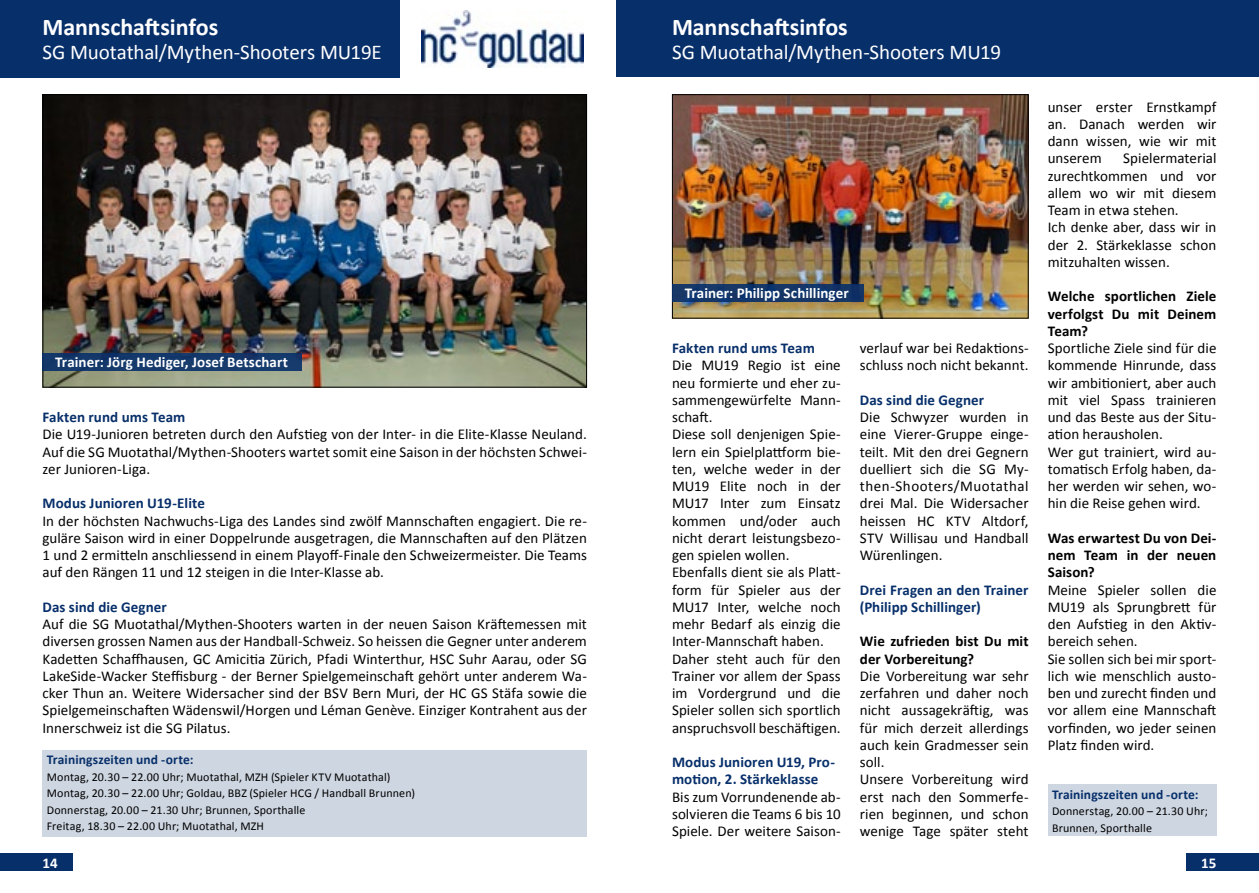
<style>
.page{position:relative;width:1259px;height:893px;background:#fff}
.page>*{position:absolute;margin:0;border:0;box-sizing:border-box;transform-origin:0 0}
.t1{font:700 24px "Calibri";letter-spacing:-.005em;color:#fff}
.t2{font:21px "Calibri";letter-spacing:-.005em;color:#fff}
.t3{font:15px/17.2px "Calibri";color:#000}
.t4{font:700 15px/17.2px "Calibri";letter-spacing:.005em;color:#072f6a}
.t5{font:700 15px/17.2px "Calibri";letter-spacing:.005em;color:#000;text-align:justify}
.t6{font:700 15px "Calibri";letter-spacing:.005em;color:#fff}
.t7{font:700 13.5px "Calibri";letter-spacing:.01em;color:#072f6a}
.t8{font:12px/16.5px "Calibri";letter-spacing:.01em;color:#000}
</style>
<div class="page">
<div style="left:1186px;top:853px;width:73px;height:18px;background:#072f6a"></div>
<div style="left:0;top:853px;width:72px;height:18px;background:#072f6a"></div>
<div style="left:43px;top:750px;width:544px;height:86px;background:#ced6e1"></div>
<img style="left:45px;top:96px;width:540px;height:290px">
<div style="left:43px;top:94px;width:544px;height:294px;border:1px solid #000"></div>
<div style="left:43px;top:353px;width:259px;height:17px;background:#153a6c"></div>
<div style="left:1047px;top:784px;width:169px;height:52px;background:#ced6e1"></div>
<img style="left:674px;top:96px;width:352px;height:221px">
<div style="left:672px;top:94px;width:356px;height:225px;border:1px solid #000"></div>
<div style="left:672px;top:284px;width:191px;height:17px;background:linear-gradient(to right,#15396c,#103266)"></div>
<div style="left:617px;top:0;width:642px;height:77px;background:#072f6a"></div>
<div style="left:0;top:0;width:399px;height:77px;background:#072f6a"></div>
<img style="left:422px;top:11px;width:161px;height:57px">
<h1 class="t1" style="left:43px;top:12px;width:177px">Mannschaftsinfos</h1>
<h2 class="t2" style="left:43px;top:39px;width:341px">SG Muotathal/Mythen-Shooters MU19E</h2>
<p class="t6" style="left:55px;top:353px;width:234px">Trainer: Jörg Hediger, Josef Betschart</p>
<p class="t4" style="left:43px;top:408px;width:144px">Fakten rund ums Team</p>
<p class="t3" style="left:43px;top:426px;width:546px;text-align:justify">Die U19-Junioren betreten durch den Aufstieg von der Inter- in die Elite-Klasse Neuland.<br>Auf die SG Muotathal/Mythen-Shooters wartet somit eine Saison in der höchsten Schwei&shy;zer Junioren-Liga.</p>
<p class="t4" style="left:43px;top:495px;width:164px">Modus Junioren U19-Elite</p>
<p class="t3" style="left:43px;top:512px;width:546px;text-align:justify">In der höchsten Nachwuchs-Liga des Landes sind zwölf Mannschaften engagiert. Die re&shy;guläre Saison wird in einer Doppelrunde ausgetragen, die Mannschaften auf den Plätzen 1 und 2 ermitteln anschliessend in einem Playoff-Finale den Schweizermeister. Die Teams auf den Rängen 11 und 12 steigen in die Inter-Klasse ab.</p>
<p class="t4" style="left:43px;top:598px;width:126px">Das sind die Gegner</p>
<p class="t3" style="left:43px;top:615px;width:546px;text-align:justify">Auf die SG Muotathal/Mythen-Shooters warten in der neuen Saison Kräftemessen mit diversen grossen Namen aus der Handball-Schweiz. So heissen die Gegner unter anderem Kadetten Schaffhausen, GC Amicitia Zürich, Pfadi Winterthur, HSC Suhr Aarau, oder SG LakeSide-Wacker Steffisburg - der Berner Spielgemeinschaft gehört unter anderem Wa&shy;cker Thun an. Weitere Widersacher sind der BSV Bern Muri, der HC GS Stäfa sowie die Spielgemeinschaften Wädenswil/Horgen und Léman Genève. Einziger Kontrahent aus der Innerschweiz ist die SG Pilatus.</p>
<p class="t7" style="left:47px;top:751px;width:148px">Trainingszeiten und -orte:</p>
<p class="t8" style="left:47px;top:769px;width:370px">Montag, 20.30 – 22.00 Uhr; Muotathal, MZH (Spieler KTV Muotathal)<br>Montag, 20.30 – 22.00 Uhr; Goldau, BBZ (Spieler HCG / Handball Brunnen)<br>Donnerstag, 20.00 – 21.30 Uhr; Brunnen, Sporthalle<br>Freitag, 18.30 – 22.00 Uhr; Muotathal, MZH</p>
<h1 class="t1" style="left:672px;top:12px;width:177px">Mannschaftsinfos</h1>
<h2 class="t2" style="left:672px;top:39px;width:331px">SG Muotathal/Mythen-Shooters MU19</h2>
<p class="t6" style="left:685px;top:284px;width:165px">Trainer: Philipp Schillinger</p>
<p class="t4" style="left:672px;top:339px;width:144px">Fakten rund ums Team</p>
<p class="t3" style="left:672px;top:357px;width:170px">Die MU19 Regio ist eine neu formierte und eher zu&shy;sammengewürfelte Mann&shy;schaft.<br>Diese soll denjenigen Spie&shy;lern ein Spielplattform bie&shy;ten, welche weder in der<br>MU19 Elite noch in der<br>MU17 Inter zum Einsatz kommen und/oder auch nicht derart leistungsbezo&shy;gen spielen wollen.<br>Ebenfalls dient sie als Platt&shy;form für Spieler aus der<br>MU17 Inter, welche noch mehr Bedarf als einzig die<br>Inter-Mannschaft haben.<br>Daher steht auch für den<br>Trainer vor allem der Spass im Vordergrund und die<br>Spieler sollen sich sportlich anspruchsvoll beschäftigen.</p>
<p class="t4" style="left:672px;top:753px;width:164px">Modus Junioren U19, Pro&shy;motion, 2. Stärkeklasse</p>
<p class="t3" style="left:672px;top:788px;width:170px;text-align:justify">Bis zum Vorrundenende ab&shy;solvieren die Teams 6 bis 10<br>Spiele. Der weitere Saison-</p>
<p class="t3" style="left:860px;top:339px;width:170px">verlauf war bei Redaktions&shy;schluss noch nicht bekannt.</p>
<p class="t4" style="left:860px;top:391px;width:126px">Das sind die Gegner</p>
<p class="t3" style="left:860px;top:408px;width:170px;text-align:justify">Die Schwyzer wurden in eine Vierer-Gruppe einge&shy;teilt. Mit den drei Gegnern duelliert sich die SG My&shy;then-Shooters/Muotathal drei Mal. Die Widersacher heissen HC KTV Altdorf, STV Willisau und Handball Würenlingen.</p>
<p class="t4" style="left:860px;top:581px;width:170px">Drei Fragen an den Trainer (Philipp Schillinger)</p>
<p class="t5" style="left:860px;top:633px;width:170px">Wie zufrieden bist Du mit der Vorbereitung?</p>
<p class="t3" style="left:860px;top:667px;width:170px">Die Vorbereitung war sehr zerfahren und daher noch nicht aussagekräftig, was für mich derzeit allerdings auch kein Gradmesser sein soll.<br>Unsere Vorbereitung wird erst nach den Sommerfe&shy;rien beginnen, und schon wenige Tage später steht</p>
<p class="t3" style="left:1047px;top:98px;width:170px;text-align:justify">unser erster Ernstkampf an. Danach werden wir dann wissen, wie wir mit unserem</p>
<p class="t3" style="left:1047px;top:150px;width:170px;text-indent:76px">Spielermaterial zurechtkommen und vor allem wo wir mit diesem<br>Team in etwa stehen.<br>Ich denke aber, dass wir in der 2. Stärkeklasse schon mitzuhalten wissen.</p>
<p class="t5" style="left:1047px;top:288px;width:170px">Welche sportlichen Ziele verfolgst Du mit Deinem Team?</p>
<p class="t3" style="left:1047px;top:339px;width:170px">Sportliche Ziele sind für die kommende Hinrunde, dass wir ambitioniert, aber auch mit viel Spass trainieren und das Beste aus der Situ&shy;ation herausholen.<br>Wer gut trainiert, wird au&shy;tomatisch Erfolg haben, da&shy;her werden wir sehen, wo&shy;hin die Reise gehen wird.</p>
<p class="t5" style="left:1047px;top:529px;width:170px">Was erwartest Du von Dei&shy;nem Team in der neuen Saison?</p>
<p class="t3" style="left:1047px;top:581px;width:170px">Meine Spieler sollen die<br>MU19 als Sprungbrett für den Aufstieg in den Aktiv&shy;bereich sehen.<br>Sie sollen sich bei mir sport&shy;lich wie menschlich austo&shy;ben und zurecht finden und vor allem eine Mannschaft vorfinden, wo jeder seinen<br>Platz finden wird.</p>
<p class="t7" style="left:1052px;top:786px;width:148px">Trainingszeiten und -orte:</p>
<p class="t8" style="left:1052px;top:803px;width:157px">Donnerstag, 20.00 – 21.30 Uhr;<br>Brunnen, Sporthalle</p>
<p class="t6" style="left:43px;top:853px;width:17px">14</p>
<p class="t6" style="left:1201px;top:853px;width:17px">15</p>
</div>
